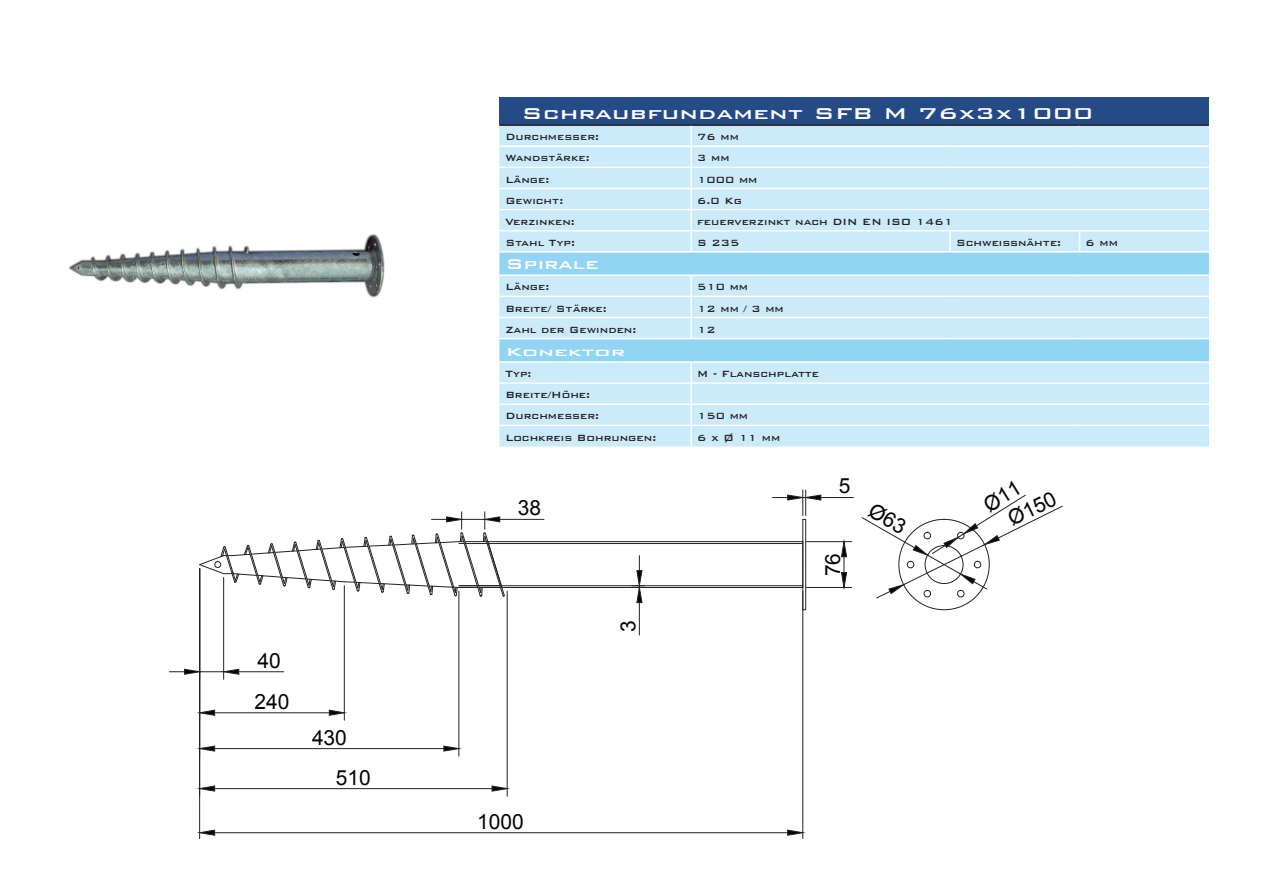
<style>
.page{position:relative;width:1263px;height:893px;background:#fff}
.page>*{position:absolute;margin:0;border:0;box-sizing:border-box;transform-origin:0 0}
.t1{font:500 21px "Bank Gothic BT";color:#fff;scale:1.25 1}
.t2{font:21px/41.1px "Arial";color:#040606}
.t3{font:500 18.75px "Bank Gothic BT";color:#fff;scale:1.2 1}
.t4{font:500 15px "Bank Gothic BT";color:#fff;scale:1.5 1}
.t5{font:500 12px "Bank Gothic BT";color:#252122}
</style>
<div class="page">
<hr style="left:502px;top:587px;width:301px;height:1px;background:#252122">
<hr style="left:502px;top:585px;width:301px;height:1px;background:#252122">
<hr style="left:488px;top:541px;width:315px;height:1px;background:#252122">
<hr style="left:488px;top:543px;width:315px;height:1px;background:#252122">
<hr style="left:802px;top:591px;width:1px;height:248px;background:#252122">
<hr style="left:199px;top:568px;width:1px;height:271px;background:#252122">
<hr style="left:215px;top:832px;width:573px;height:1px;background:#252122">
<svg style="left:787px;top:829px;width:16px;height:7px"></svg>
<svg style="left:199px;top:829px;width:16px;height:7px"></svg>
<hr style="left:223px;top:577px;width:1px;height:102px;background:#252122">
<hr style="left:239px;top:671px;width:45px;height:1px;background:#252122">
<svg style="left:169px;top:668px;width:71px;height:7px"></svg>
<hr style="left:344px;top:586px;width:1px;height:134px;background:#252122">
<hr style="left:215px;top:712px;width:114px;height:1px;background:#252122">
<svg style="left:200px;top:709px;width:15px;height:7px"></svg>
<svg style="left:329px;top:709px;width:16px;height:7px"></svg>
<hr style="left:459px;top:591px;width:1px;height:165px;background:#252122">
<hr style="left:215px;top:748px;width:229px;height:1px;background:#252122">
<svg style="left:200px;top:745px;width:15px;height:7px"></svg>
<svg style="left:443px;top:745px;width:17px;height:7px"></svg>
<hr style="left:199px;top:568px;width:1px;height:228px;background:#252122">
<hr style="left:507px;top:591px;width:1px;height:205px;background:#252122">
<hr style="left:215px;top:788px;width:277px;height:1px;background:#252122">
<svg style="left:200px;top:785px;width:15px;height:7px"></svg>
<svg style="left:491px;top:785px;width:17px;height:7px"></svg>
<hr style="left:500px;top:519px;width:44px;height:1px;background:#252122">
<svg style="left:199px;top:512px;width:306px;height:85px"></svg>
<hr style="left:802px;top:519px;width:1px;height:46px;background:#252122">
<hr style="left:802px;top:565px;width:1px;height:45px;background:#252122">
<div style="left:803px;top:519px;width:3px;height:91px;border:1px solid #252122"></div>
<hr style="left:821px;top:497px;width:32px;height:1px;background:#252122">
<svg style="left:772px;top:490px;width:50px;height:26px"></svg>
<hr style="left:806px;top:541px;width:45px;height:1px;background:#252122">
<hr style="left:806px;top:587px;width:45px;height:1px;background:#252122">
<svg style="left:841px;top:541px;width:6px;height:46px"></svg>
<hr style="left:639px;top:603px;width:1px;height:32px;background:#252122">
<svg style="left:632px;top:556px;width:12px;height:47px"></svg>
<img style="left:69px;top:234px;width:316px;height:64px">
<div style="left:499px;top:97px;width:710px;height:28px;background:#254b87"></div>
<div style="left:499px;top:126px;width:710px;height:320px;background:#cbeafa"></div>
<svg style="left:499px;top:253px;width:710px;height:108px;background:#b4e1f7"></svg>
<hr style="left:499px;top:124px;width:192px;height:2px;background:#252122">
<hr style="left:691px;top:124px;width:259px;height:2px;background:#252122">
<hr style="left:950px;top:124px;width:129px;height:2px;background:#252122">
<hr style="left:1079px;top:124px;width:130px;height:2px;background:#252122">
<hr style="left:690px;top:126px;width:2px;height:20px;background:#fff">
<hr style="left:499px;top:146px;width:192px;height:1px;background:#fff">
<hr style="left:691px;top:146px;width:259px;height:1px;background:#fff">
<hr style="left:690px;top:147px;width:2px;height:20px;background:#fff">
<hr style="left:950px;top:146px;width:129px;height:1px;background:#fff">
<hr style="left:1079px;top:146px;width:130px;height:1px;background:#fff">
<hr style="left:499px;top:167px;width:192px;height:1px;background:#fff">
<hr style="left:691px;top:167px;width:259px;height:1px;background:#fff">
<hr style="left:690px;top:168px;width:2px;height:20px;background:#fff">
<hr style="left:950px;top:167px;width:129px;height:1px;background:#fff">
<hr style="left:1079px;top:167px;width:130px;height:1px;background:#fff">
<hr style="left:499px;top:188px;width:192px;height:1px;background:#fff">
<hr style="left:691px;top:188px;width:259px;height:1px;background:#fff">
<hr style="left:690px;top:189px;width:2px;height:20px;background:#fff">
<hr style="left:950px;top:188px;width:129px;height:1px;background:#fff">
<hr style="left:1079px;top:188px;width:130px;height:1px;background:#fff">
<hr style="left:499px;top:209px;width:192px;height:1px;background:#fff">
<hr style="left:691px;top:209px;width:259px;height:1px;background:#fff">
<hr style="left:690px;top:210px;width:2px;height:20px;background:#fff">
<hr style="left:950px;top:209px;width:129px;height:1px;background:#fff">
<hr style="left:1079px;top:209px;width:130px;height:1px;background:#fff">
<hr style="left:499px;top:230px;width:192px;height:1px;background:#fff">
<hr style="left:691px;top:230px;width:259px;height:1px;background:#fff">
<hr style="left:690px;top:231px;width:2px;height:20px;background:#fff">
<hr style="left:950px;top:230px;width:129px;height:1px;background:#fff">
<hr style="left:949px;top:231px;width:2px;height:20px;background:#fff">
<hr style="left:1079px;top:230px;width:130px;height:1px;background:#fff">
<svg style="left:1079px;top:231px;width:1px;height:20px"></svg>
<hr style="left:499px;top:251px;width:192px;height:2px;background:#fff">
<hr style="left:691px;top:251px;width:259px;height:2px;background:#fff">
<hr style="left:950px;top:251px;width:129px;height:2px;background:#fff">
<hr style="left:1079px;top:251px;width:130px;height:2px;background:#fff">
<hr style="left:499px;top:274px;width:192px;height:2px;background:#fff">
<hr style="left:691px;top:274px;width:259px;height:2px;background:#fff">
<hr style="left:690px;top:276px;width:2px;height:20px;background:#fff">
<hr style="left:950px;top:274px;width:129px;height:2px;background:#fff">
<hr style="left:1079px;top:274px;width:130px;height:2px;background:#fff">
<hr style="left:499px;top:296px;width:192px;height:1px;background:#fff">
<hr style="left:691px;top:296px;width:259px;height:1px;background:#fff">
<hr style="left:690px;top:297px;width:2px;height:20px;background:#fff">
<hr style="left:950px;top:296px;width:129px;height:1px;background:#fff">
<hr style="left:1079px;top:296px;width:130px;height:1px;background:#fff">
<hr style="left:499px;top:317px;width:192px;height:1px;background:#fff">
<hr style="left:691px;top:317px;width:259px;height:1px;background:#fff">
<hr style="left:690px;top:318px;width:2px;height:20px;background:#fff">
<hr style="left:950px;top:317px;width:129px;height:1px;background:#fff">
<hr style="left:1079px;top:317px;width:130px;height:1px;background:#fff">
<hr style="left:499px;top:338px;width:192px;height:1px;background:#fff">
<hr style="left:691px;top:338px;width:259px;height:1px;background:#fff">
<hr style="left:950px;top:338px;width:129px;height:1px;background:#fff">
<hr style="left:1079px;top:338px;width:130px;height:1px;background:#fff">
<hr style="left:499px;top:361px;width:192px;height:2px;background:#fff">
<hr style="left:691px;top:361px;width:259px;height:2px;background:#fff">
<hr style="left:950px;top:361px;width:129px;height:2px;background:#fff">
<hr style="left:1079px;top:361px;width:130px;height:2px;background:#fff">
<hr style="left:499px;top:382px;width:192px;height:2px;background:#fff">
<hr style="left:691px;top:382px;width:259px;height:2px;background:#fff">
<svg style="left:690px;top:363px;width:2px;height:40px"></svg>
<hr style="left:950px;top:382px;width:129px;height:2px;background:#fff">
<hr style="left:1079px;top:382px;width:130px;height:2px;background:#fff">
<hr style="left:499px;top:403px;width:192px;height:2px;background:#fff">
<hr style="left:691px;top:403px;width:259px;height:2px;background:#fff">
<hr style="left:690px;top:405px;width:2px;height:20px;background:#fff">
<hr style="left:950px;top:403px;width:129px;height:2px;background:#fff">
<hr style="left:1079px;top:403px;width:130px;height:2px;background:#fff">
<hr style="left:499px;top:425px;width:192px;height:1px;background:#fff">
<hr style="left:691px;top:425px;width:259px;height:1px;background:#fff">
<hr style="left:690px;top:426px;width:2px;height:20px;background:#fff">
<hr style="left:950px;top:425px;width:129px;height:1px;background:#fff">
<hr style="left:1079px;top:425px;width:130px;height:1px;background:#fff">
<svg style="left:861px;top:494px;width:202px;height:105px"></svg>
<p class="t2" style="left:254px;top:640px;width:36px">40<br>240</p>
<p class="t2" style="left:336px;top:717px;width:36px;line-height:40px;text-indent:-24px">430<br>510</p>
<p class="t1" style="left:522px;top:102px;width:459px">Schraubfundament SFB M 76x3x1000</p>
<p class="t5" style="left:505px;top:131px;width:95px">Durchmesser:</p>
<p class="t5" style="left:697px;top:131px;width:43px">76 mm</p>
<p class="t5" style="left:505px;top:152px;width:86px">Wandstärke:</p>
<p class="t5" style="left:697px;top:152px;width:34px">3 mm</p>
<p class="t5" style="left:505px;top:173px;width:46px">Länge:</p>
<p class="t5" style="left:697px;top:173px;width:62px">1000 mm</p>
<p class="t5" style="left:505px;top:194px;width:59px">Gewicht:</p>
<p class="t5" style="left:697px;top:194px;width:46px">6.0 Kg</p>
<p class="t5" style="left:505px;top:215px;width:71px">Verzinken:</p>
<p class="t5" style="left:697px;top:215px;width:257px">feuerverzinkt nach DIN EN ISO 1461</p>
<p class="t5" style="left:505px;top:236px;width:71px">Stahl Typ:</p>
<p class="t5" style="left:697px;top:236px;width:44px">S 235</p>
<p class="t5" style="left:956px;top:236px;width:107px">Schweissnähte:</p>
<p class="t5" style="left:1085px;top:236px;width:34px">6 mm</p>
<p class="t3" style="left:505px;top:254px;width:79px">Spirale</p>
<p class="t5" style="left:505px;top:281px;width:46px">Länge:</p>
<p class="t5" style="left:697px;top:281px;width:52px">510 mm</p>
<p class="t5" style="left:505px;top:302px;width:103px">Breite/ Stärke:</p>
<p class="t5" style="left:697px;top:302px;width:88px">12 mm / 3 mm</p>
<p class="t5" style="left:505px;top:323px;width:133px">Zahl der Gewinden:</p>
<p class="t5" style="left:697px;top:323px;width:20px">12</p>
<p class="t4" style="left:505px;top:344px;width:81px">Konektor</p>
<p class="t5" style="left:505px;top:367px;width:28px">Typ:</p>
<p class="t5" style="left:697px;top:367px;width:123px">M - Flanschplatte</p>
<p class="t5" style="left:505px;top:388px;width:86px">Breite/Höhe:</p>
<p class="t5" style="left:505px;top:410px;width:95px">Durchmesser:</p>
<p class="t5" style="left:697px;top:410px;width:52px">150 mm</p>
<p class="t5" style="left:505px;top:431px;width:152px">Lochkreis Bohrungen:</p>
<p class="t5" style="left:697px;top:431px;width:85px">6 x Ø 11 mm</p>
<p class="t2" style="left:839px;top:466px;width:13px">5</p>
<p class="t2" style="left:518px;top:488px;width:25px">38</p>
<p class="t2" style="left:1000px;top:501px;width:53px;rotate:-26deg">Ø150</p>
<p class="t2" style="left:477px;top:801px;width:48px">1000</p>
<p class="t2" style="left:608px;top:632px;width:13px;rotate:-90deg">3</p>
<p class="t2" style="left:812px;top:576px;width:25px;rotate:-90deg">76</p>
</div>
